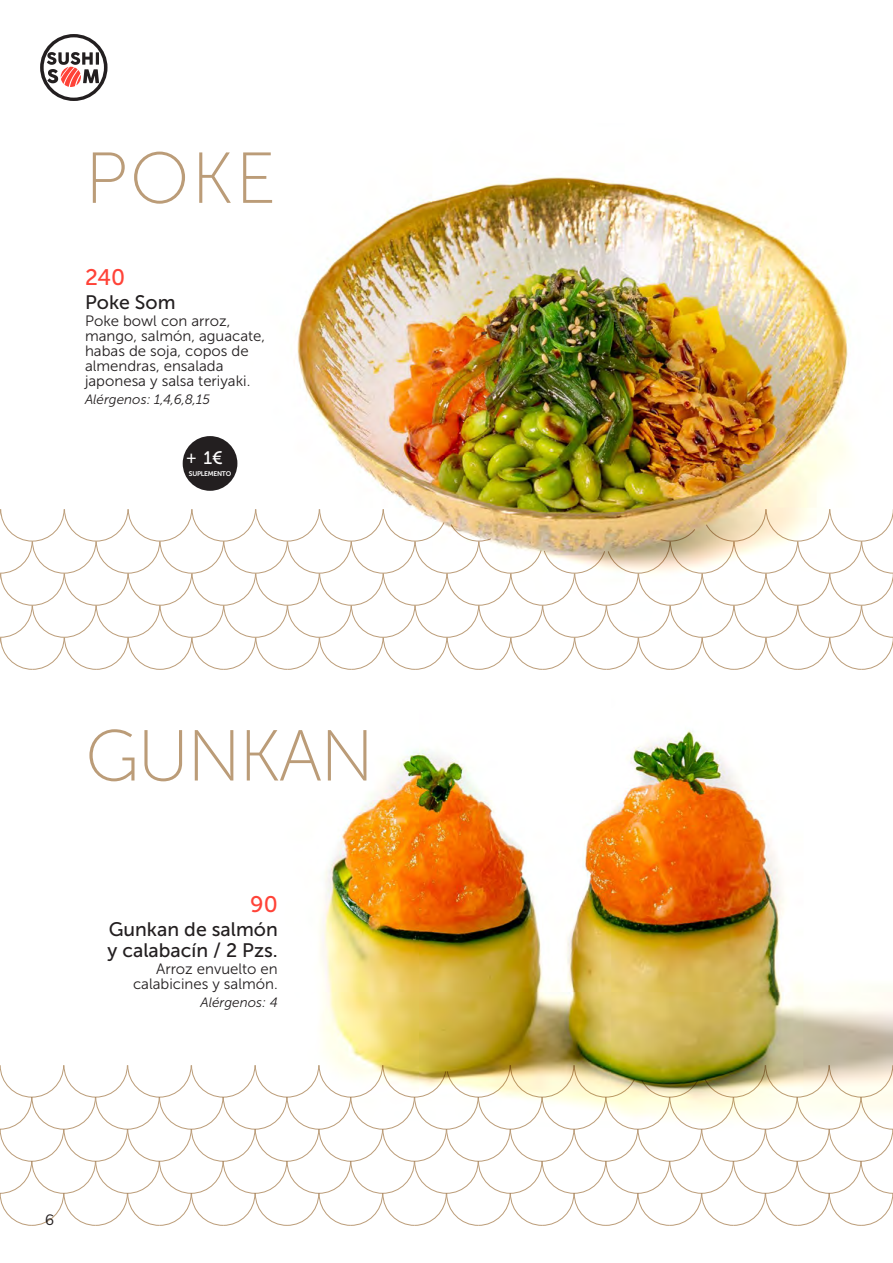
<style>
.page{position:relative;width:893px;height:1263px;background:#fff}
.page>*{position:absolute;margin:0;border:0;box-sizing:border-box;transform-origin:0 0}
.t1{font:72px "Museo Sans 100";letter-spacing:-.03em;color:#bb9c78}
.t2{font:22.5px "Museo Sans 500";color:#ff4338}
.t3{font:19.5px/21px "Museo Sans 500";color:#231f20}
.t4{font:18px "Museo Sans 500";color:#fff}
.t5{font:15px/15px "Museo Sans 300";color:#231f20;text-align:right}
.t6{font:15px "Nunito Sans";color:#231f20}
.t7{font:italic 13.5px "Museo Sans 300";color:#231f20}
.t8{font:6.75px "Museo Sans 700";letter-spacing:-.04em;color:#fff}
.s1{font-size:16.35px}
</style>
<div class="page">
<svg style="left:40px;top:34px;width:68px;height:67px"></svg>
<img style="left:319px;top:730px;width:574px;height:335px">
<svg style="left:0;top:1065px;width:893px;height:161px"></svg>
<img style="left:297px;top:175px;width:552px;height:334px">
<div style="left:183px;top:436px;width:54px;height:55px;background:#231f20;border-radius:50%"></div>
<svg style="left:0;top:509px;width:893px;height:161px"></svg>
<p class="t1" style="left:85px;top:140px;width:193px">POKE</p>
<p class="t2" style="left:85px;top:265px;width:42px">240</p>
<p class="t3" style="left:85px;top:292px;width:92px">Poke Som</p>
<p class="t5" style="left:85px;top:313px;width:182px;text-align:left">Poke bowl con arroz, mango, salmón, aguacate, habas de soja, copos de almendras, ensalada japonesa y salsa teriyaki.</p>
<p class="t7" style="left:85px;top:392px;width:127px">Alérgenos: 1,4,6,8,15</p>
<p class="t4" style="left:186px;top:448px;width:38px"><span class="s1">+</span> 1€</p>
<p class="t8" style="left:189px;top:470px;width:44px">SUPLEMENTO</p>
<p class="t1" style="left:85px;top:717px;width:291px">GUNKAN</p>
<p class="t2" style="left:250px;top:892px;width:29px">90</p>
<p class="t3" style="left:107px;top:919px;width:172px">Gunkan de salmón y calabacín / 2 Pzs.</p>
<p class="t5" style="left:133px;top:961px;width:146px">Arroz envuelto en calabicines y salmón.</p>
<p class="t7" style="left:200px;top:995px;width:79px">Alérgenos: 4</p>
<p class="t6" style="left:45px;top:1209px;width:10px">6</p>
</div>
